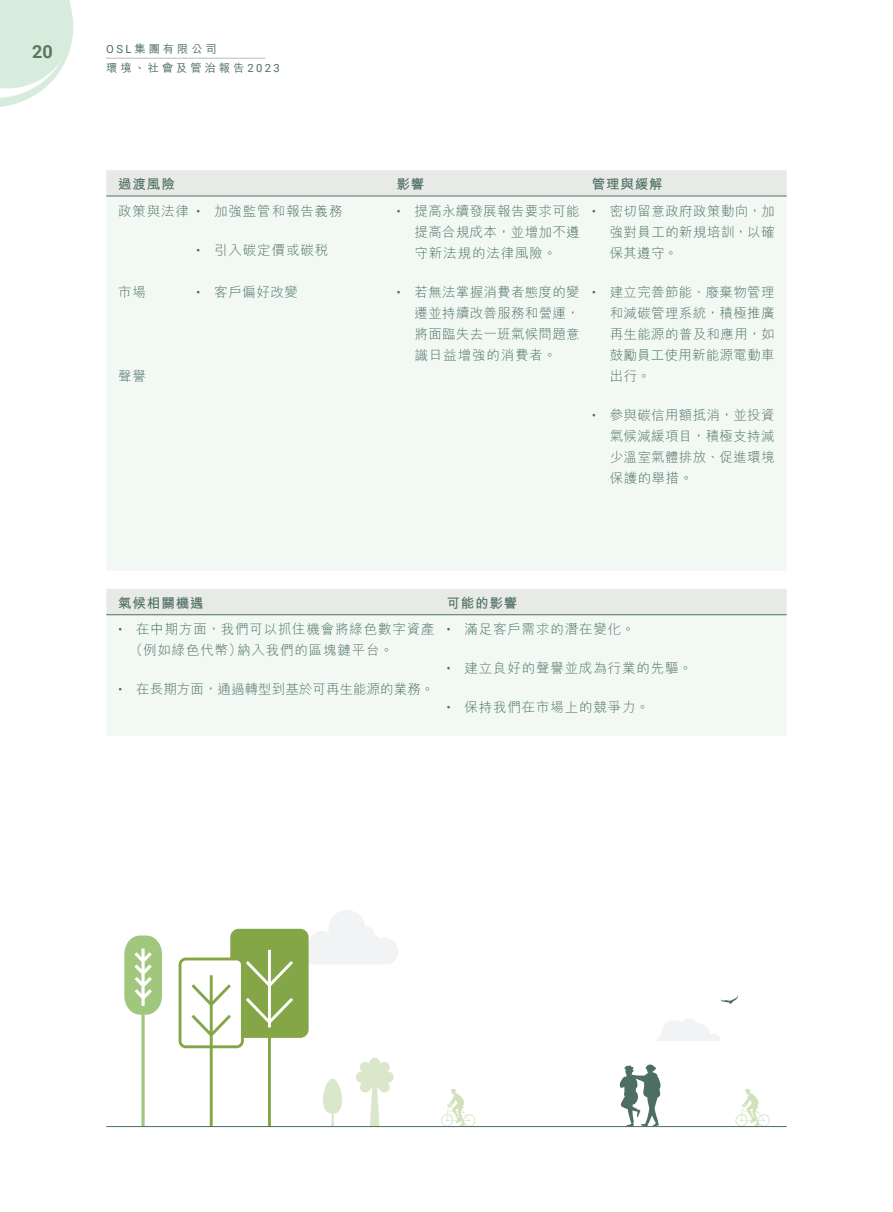
<style>
.page{position:relative;width:893px;height:1212px;background:#fff}
.page>*{position:absolute;margin:0;border:0;box-sizing:border-box;transform-origin:0 0}
.t1{font:700 18px "Roboto";color:#587959}
._15_Table_Stub{font:300 13.5px/21px "M Hei HK";letter-spacing:.025em;color:#4d6f63;text-align:justify}
._15_Table_Stub-2{font:300 13.5px/21px "M Hei HK";letter-spacing:.06em;color:#4d6f63}
._15_Table_Stub-3{font:300 13.5px "M Hei HK";letter-spacing:.005em;color:#4d6f63}
._01_Body_Text{font:700 13.5px "M Hei HK";letter-spacing:.06em;color:#4d6f63}
._01_Body_Text-2{font:300 13.5px "M Hei HK";letter-spacing:.06em;color:#4d6f63}
.t2{font:500 11.25px/19.5px "M Hei HK";letter-spacing:.265em;color:#4d6f63}
.s1{font-family:"Roboto";font-weight:400}
.s2{font-family:"Roboto"}
</style>
<div class="page">
<svg style="left:657px;top:1018px;width:63px;height:23px"></svg>
<svg style="left:124px;top:935px;width:38px;height:191px"></svg>
<svg style="left:179px;top:910px;width:219px;height:216px"></svg>
<svg style="left:441px;top:1089px;width:34px;height:37px"></svg>
<svg style="left:735px;top:1089px;width:35px;height:37px"></svg>
<hr style="left:106px;top:1126px;width:681px;height:1px;background:#4d6f63">
<svg style="left:620px;top:1064px;width:41px;height:63px"></svg>
<svg style="left:720px;top:995px;width:18px;height:9px"></svg>
<svg style="left:0;top:0;width:74px;height:107px"></svg>
<hr style="left:106px;top:58px;width:159px;height:1px;background:#bcbdc0">
<div style="left:106px;top:170px;width:681px;height:26px;background:#e8eae7"></div>
<div style="left:107px;top:197px;width:679px;height:374px;background:#f2f9f5"></div>
<hr style="left:106px;top:196px;width:90px;height:1px;background:#4d6f63">
<hr style="left:196px;top:196px;width:201px;height:1px;background:#4d6f63">
<hr style="left:397px;top:196px;width:195px;height:1px;background:#4d6f63">
<hr style="left:592px;top:196px;width:195px;height:1px;background:#4d6f63">
<div style="left:106px;top:589px;width:681px;height:25px;background:#e8eae7"></div>
<div style="left:106px;top:615px;width:681px;height:121px;background:#f2f9f5"></div>
<hr style="left:106px;top:614px;width:340px;height:1px;background:#4d6f63">
<hr style="left:446px;top:614px;width:341px;height:1px;background:#4d6f63">
<h1 class="t1" style="left:32px;top:39px;width:22px">20</h1>
<p class="t2" style="left:106px;top:38px;width:175px"><span class="s1">OSL</span>集團有限公司<br>環境、社會及管治報告<span class="s1">2023</span></p>
<p class="_01_Body_Text" style="left:118px;top:175px;width:58px">過渡風險</p>
<p class="_01_Body_Text" style="left:397px;top:175px;width:29px">影響</p>
<p class="_01_Body_Text" style="left:592px;top:175px;width:72px">管理與緩解</p>
<p class="_01_Body_Text-2" style="left:118px;top:201px;width:72px">政策與法律</p>
<p class="_15_Table_Stub-2" style="left:196px;top:200px;width:148px"><span class="s2">•</span> 加強監管和報告義務</p>
<p class="_15_Table_Stub-2" style="left:196px;top:239px;width:133px"><span class="s2">•</span> 引入碳定價或碳稅</p>
<p class="_15_Table_Stub" style="left:415px;top:200px;width:167px;text-indent:-18px"><span class="s2">•</span> 提高永續發展報告要求可能提高合規成本，並增加不遵守新法規的法律風險。</p>
<p class="_15_Table_Stub" style="left:610px;top:200px;width:167px;text-indent:-18px"><span class="s2">•</span> 密切留意政府政策動向，加強對員工的新規培訓，以確保其遵守。</p>
<p class="_01_Body_Text-2" style="left:118px;top:282px;width:29px">市場</p>
<p class="_15_Table_Stub" style="left:196px;top:281px;width:103px"><span class="s2">•</span> 客戶偏好改變</p>
<p class="_15_Table_Stub" style="left:415px;top:281px;width:166px;text-indent:-18px"><span class="s2">•</span> 若無法掌握消費者態度的變遷並持續改善服務和營運，將面臨失去一班氣候問題意識日益增強的消費者。</p>
<p class="_15_Table_Stub" style="left:610px;top:281px;width:166px;text-indent:-18px"><span class="s2">•</span> 建立完善節能、廢棄物管理和減碳管理系統，積極推廣再生能源的普及和應用，如鼓勵員工使用新能源電動車出行。</p>
<p class="_15_Table_Stub" style="left:610px;top:404px;width:166px;text-indent:-18px"><span class="s2">•</span> 參與碳信用額抵消，並投資氣候減緩項目，積極支持減少溫室氣體排放、促進環境保護的舉措。</p>
<p class="_01_Body_Text-2" style="left:118px;top:366px;width:29px">聲譽</p>
<p class="_01_Body_Text" style="left:118px;top:593px;width:87px">氣候相關機遇</p>
<p class="_01_Body_Text" style="left:446px;top:593px;width:72px">可能的影響</p>
<p class="_15_Table_Stub-2" style="left:130px;top:618px;width:306px;text-indent:-11px"><span class="s2">•</span> 在中期方面，我們可以抓住機會將綠色數字資產（例如綠色代幣）納入我們的區塊鏈平台。</p>
<p class="_15_Table_Stub-3" style="left:118px;top:680px;width:318px"><span class="s2">•</span> 在長期方面，通過轉型到基於可再生能源的業務。</p>
<p class="_15_Table_Stub-2" style="left:446px;top:618px;width:190px"><span class="s2">•</span> 滿足客戶需求的潛在變化。</p>
<p class="_15_Table_Stub-2" style="left:446px;top:657px;width:247px"><span class="s2">•</span> 建立良好的聲譽並成為行業的先驅。</p>
<p class="_15_Table_Stub-2" style="left:446px;top:696px;width:204px"><span class="s2">•</span> 保持我們在市場上的競爭力。</p>
</div>
